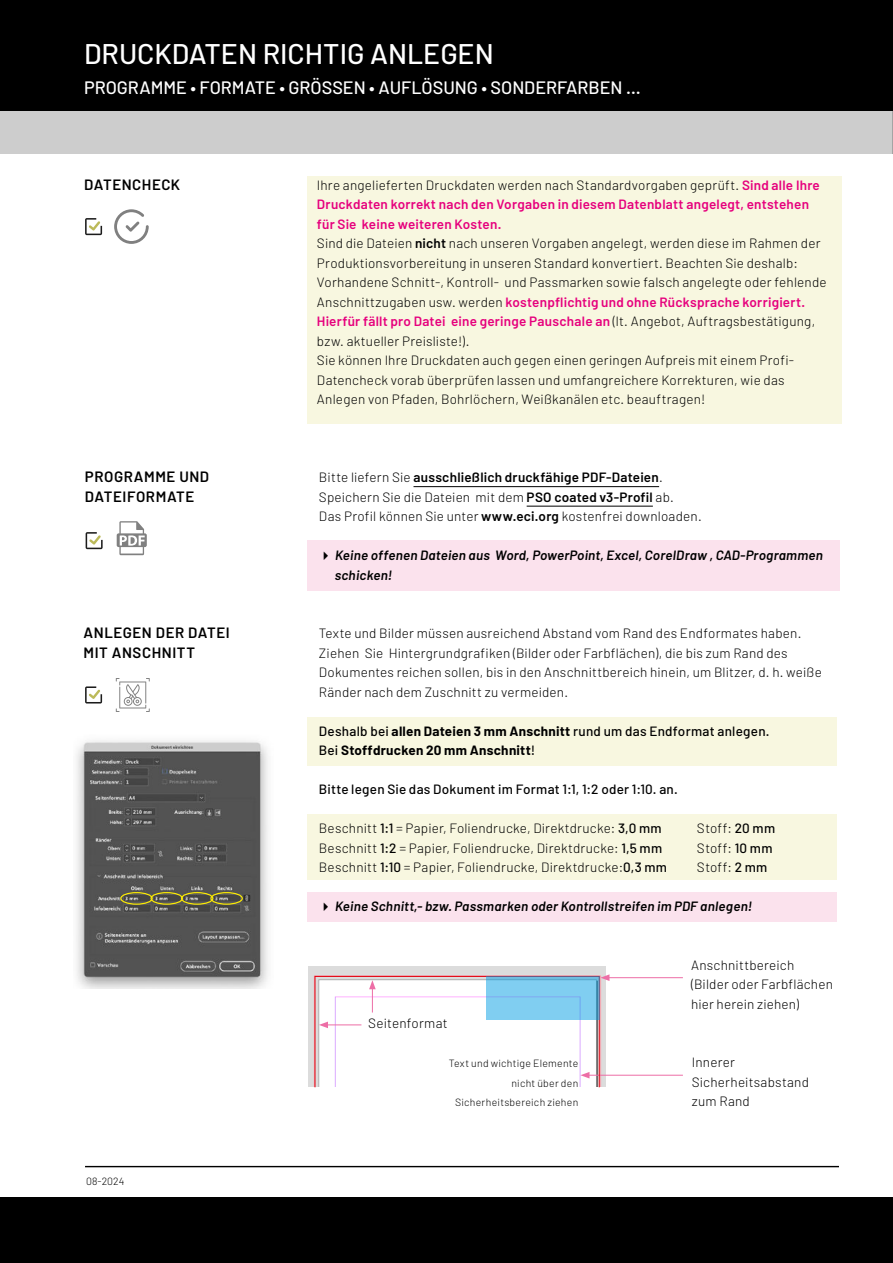
<style>
.page{position:relative;width:893px;height:1263px;background:#fff}
.page>*{position:absolute;margin:0;border:0;box-sizing:border-box;transform-origin:0 0}
.t1{font:500 28.5px "Barlow";color:#fff}
.t2{font:500 18px "Barlow";color:#fff}
.t3{font:600 15px/19.5px "Barlow";letter-spacing:.035em;color:#000}
.t4{font:300 13.5px/19.5px "Barlow";letter-spacing:.015em;color:#000}
.t5{font:italic 600 13.5px/19.5px "Barlow";letter-spacing:.015em;color:#000}
.t6{font:700 13.5px/19.5px "Barlow";letter-spacing:.02em;color:#000}
.t7{font:500 13.5px "Barlow";letter-spacing:.02em;color:#000}
.t8{font:300 10.5px/19.5px "Barlow";letter-spacing:.025em;color:#000;text-align:right}
.s1{font-weight:600;color:#e6007d}
.s2{font-weight:600}
.s3{font-weight:500}
</style>
<div class="page">
<div style="left:0;top:25px;width:893px;height:128px;background:#cdcdcd"></div>
<hr style="left:892px;top:25px;width:1px;height:128px;background:#000">
<div style="left:0;top:0;width:893px;height:111px;background:#000"></div>
<div style="left:0;top:1198px;width:893px;height:65px;background:#000"></div>
<hr style="left:85px;top:1166px;width:754px;height:1px;background:#000">
<div style="left:307px;top:814px;width:530px;height:66px;background:#f8f7e0"></div>
<div style="left:307px;top:892px;width:530px;height:30px;background:#fbe2ed"></div>
<svg style="left:116px;top:678px;width:34px;height:34px"></svg>
<svg style="left:85px;top:686px;width:17px;height:17px"></svg>
<div style="left:307px;top:717px;width:530px;height:49px;background:#f8f7e0"></div>
<div style="left:307px;top:541px;width:533px;height:50px;background:#fbe2ed"></div>
<svg style="left:86px;top:532px;width:17px;height:17px"></svg>
<svg style="left:117px;top:521px;width:30px;height:34px"></svg>
<hr style="left:413px;top:486px;width:246px;height:1px;background:#000">
<hr style="left:527px;top:506px;width:126px;height:1px;background:#000">
<svg style="left:114px;top:209px;width:35px;height:35px"></svg>
<svg style="left:85px;top:218px;width:17px;height:17px"></svg>
<div style="left:307px;top:176px;width:535px;height:248px;background:#f8f7e0"></div>
<img style="left:309px;top:967px;width:296px;height:119px">
<hr style="left:607px;top:977px;width:76px;height:1px;background:#ed6ea6">
<svg style="left:600px;top:974px;width:9px;height:7px"></svg>
<hr style="left:587px;top:1075px;width:96px;height:1px;background:#ed6ea6">
<svg style="left:580px;top:1072px;width:9px;height:6px"></svg>
<hr style="left:326px;top:1025px;width:35px;height:1px;background:#ed6ea6">
<svg style="left:319px;top:1021px;width:9px;height:7px"></svg>
<svg style="left:369px;top:980px;width:7px;height:32px"></svg>
<img style="left:76px;top:740px;width:192px;height:248px">
<div style="left:120px;top:892px;width:33px;height:13px;border:1px solid #fe0;border-radius:50%"></div>
<div style="left:151px;top:892px;width:32px;height:13px;border:1px solid #fe0;border-radius:50%"></div>
<div style="left:181px;top:892px;width:32px;height:13px;border:1px solid #fe0;border-radius:50%"></div>
<div style="left:210px;top:892px;width:33px;height:13px;border:1px solid #fe0;border-radius:50%"></div>
<div style="left:314px;top:976px;width:286px;height:112px;border:1px solid #e30613"></div>
<svg style="left:486px;top:977px;width:114px;height:43px;background:#7cc8ec"></svg>
<h1 class="t1" style="left:84px;top:37px;width:411px">DRUCKDATEN RICHTIG ANLEGEN</h1>
<h2 class="t2" style="left:84px;top:77px;width:558px">PROGRAMME • FORMATE • GRÖSSEN • AUFLÖSUNG • SONDERFARBEN …</h2>
<p class="t3" style="left:84px;top:175px;width:98px">DATENCHECK</p>
<p class="t4" style="left:317px;top:176px;width:511px">Ihre angelieferten Druckdaten werden nach Standardvorgaben geprüft. <span class="s1">Sind alle Ihre Druckdaten korrekt nach den Vorgaben in diesem Datenblatt angelegt, entstehen für Sie keine weiteren Kosten.<br></span>Sind die Dateien <span class="s2">nicht</span> nach unseren Vorgaben angelegt, werden diese im Rahmen der Produktionsvorbereitung in unseren Standard konvertiert. Beachten Sie deshalb:<br>Vorhandene Schnitt-, Kontroll- und Passmarken sowie falsch angelegte oder fehlende Anschnittzugaben usw. werden <span class="s1">kostenpflichtig und ohne Rücksprache korrigiert.<br>Hierfür fällt pro Datei eine geringe Pauschale an</span> (lt. Angebot, Auftragsbestätigung, bzw. aktueller Preisliste!).<br>Sie können Ihre Druckdaten auch gegen einen geringen Aufpreis mit einem Profi-Datencheck vorab überprüfen lassen und umfangreichere Korrekturen, wie das Anlegen von Pfaden, Bohrlöchern, Weißkanälen etc. beauftragen!</p>
<p class="t3" style="left:85px;top:467px;width:126px">PROGRAMME UND<br>DATEIFORMATE</p>
<p class="t4" style="left:319px;top:468px;width:384px">Bitte liefern Sie <span class="s2">ausschließlich druckfähige PDF-Dateien</span>.<br>Speichern Sie die Dateien mit dem <span class="s2">PSO coated v3-Profil</span> ab.<br>Das Profil können Sie unter <span class="s2">www.eci.org</span> kostenfrei downloaden.</p>
<p class="t5" style="left:335px;top:547px;width:490px;text-indent:-16px">✔ Keine offenen Dateien aus Word, PowerPoint, Excel, CorelDraw , CAD-Programmen schicken!</p>
<p class="t3" style="left:84px;top:623px;width:148px">ANLEGEN DER DATEI<br>MIT ANSCHNITT</p>
<p class="t4" style="left:319px;top:624px;width:504px">Texte und Bilder müssen ausreichend Abstand vom Rand des Endformates haben.<br>Ziehen Sie Hintergrundgrafiken (Bilder oder Farbflächen), die bis zum Rand des Dokumentes reichen sollen, bis in den Anschnittbereich hinein, um Blitzer, d. h. weiße Ränder nach dem Zuschnitt zu vermeiden.</p>
<p class="t6" style="left:319px;top:721px;width:452px"><span class="s3">Deshalb bei</span> allen Dateien 3 mm Anschnitt <span class="s3">rund um das Endformat anlegen.<br>Bei</span> Stoffdrucken 20 mm Anschnitt<span class="s3">!</span></p>
<p class="t7" style="left:319px;top:782px;width:360px">Bitte legen Sie das Dokument im Format 1:1, 1:2 oder 1:10. an.</p>
<p class="t4" style="left:319px;top:819px;width:344px">Beschnitt <span class="s3">1:1</span> = Papier, Foliendrucke, Direktdrucke: <span class="s3">3,0 mm</span></p>
<p class="t4" style="left:697px;top:819px;width:80px">Stoff: <span class="s3">20 mm</span></p>
<p class="t4" style="left:319px;top:839px;width:345px">Beschnitt <span class="s3">1:2</span> = Papier, Foliendrucke, Direktdrucke: <span class="s3">1,5 mm</span></p>
<p class="t4" style="left:697px;top:839px;width:77px">Stoff: <span class="s3">10 mm</span></p>
<p class="t4" style="left:319px;top:858px;width:350px">Beschnitt <span class="s3">1:10</span> = Papier, Foliendrucke, Direktdrucke:<span class="s3">0,3 mm</span></p>
<p class="t4" style="left:697px;top:858px;width:72px">Stoff: <span class="s3">2 mm</span></p>
<p class="t5" style="left:319px;top:898px;width:435px">✔ Keine Schnitt,- bzw. Passmarken oder Kontrollstreifen im PDF anlegen!</p>
<p class="t8" style="left:86px;top:1172px;width:40px">08-2024</p>
<p class="t4" style="left:368px;top:1014px;width:81px">Seitenformat</p>
<p class="t8" style="left:449px;top:1054px;width:131px">Text und wichtige Elemente nicht über den<br>Sicherheitsbereich ziehen</p>
<p class="t4" style="left:691px;top:956px;width:144px">Anschnittbereich (Bilder oder Farbflächen hier herein ziehen)</p>
<p class="t4" style="left:692px;top:1053px;width:119px">Innerer<br>Sicherheitsabstand zum Rand</p>
</div>
